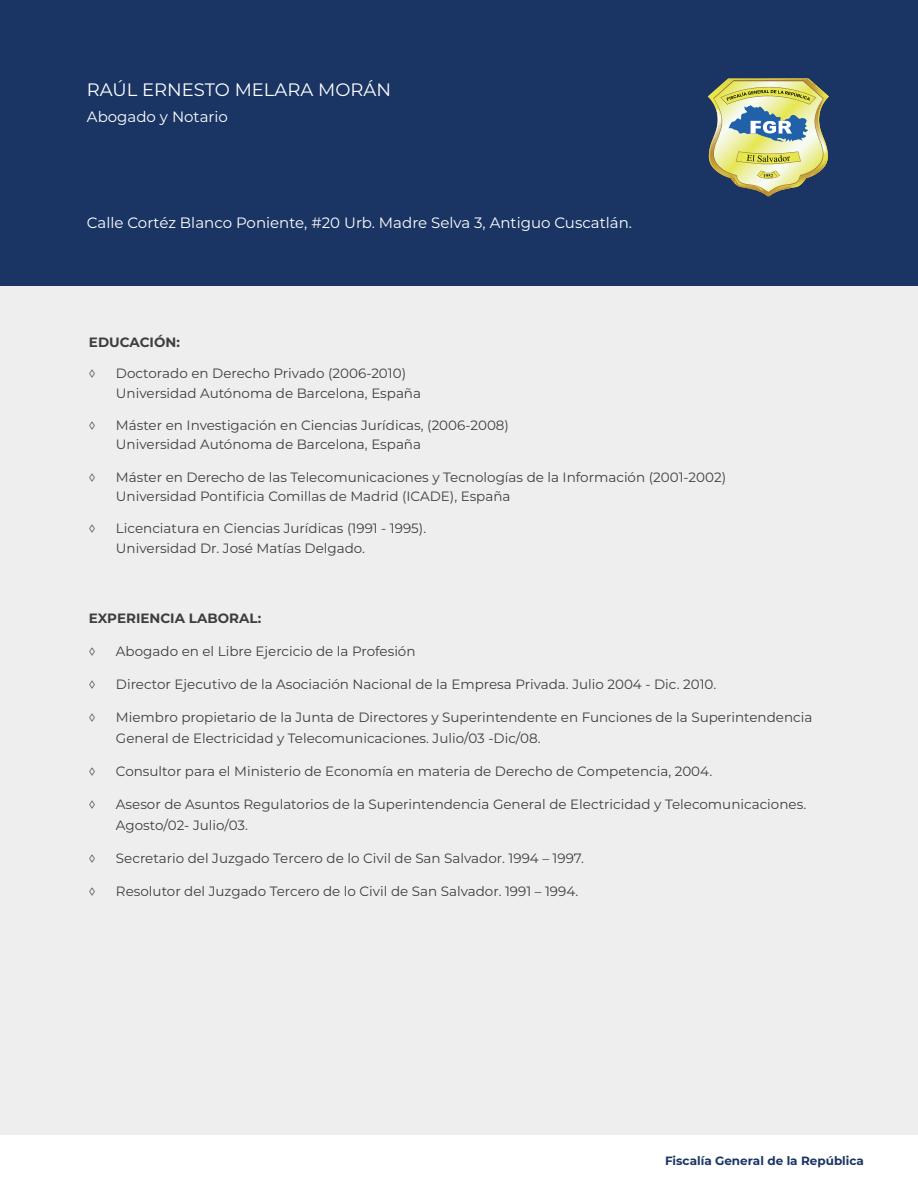
<style>
.page{position:relative;width:918px;height:1188px;background:#fff}
.page>*{position:absolute;margin:0;border:0;box-sizing:border-box;transform-origin:0 0}
.t1{font:18px "Montserrat";color:#fff}
.t2{font:15px "Montserrat";color:#fff}
.t3{font:13.5px/19.5px "Montserrat";color:#3e3e3f}
.t4{font:700 13.5px "Montserrat";color:#3e3e3f}
.t5{font:700 12px "Montserrat";color:#1a3564}
</style>
<div class="page">
<div style="left:0;top:286px;width:918px;height:849px;background:#eeeeef"></div>
<div style="left:0;top:0;width:918px;height:286px;background:#1a3564"></div>
<svg style="left:708px;top:78px;width:121px;height:118px"></svg>
<p class="t1" style="left:87px;top:77px;width:306px">RAÚL ERNESTO MELARA MORÁN</p>
<p class="t2" style="left:87px;top:107px;width:142px">Abogado y Notario</p>
<p class="t2" style="left:87px;top:213px;width:547px">Calle Cortéz Blanco Poniente, #20 Urb. Madre Selva 3, Antiguo Cuscatlán.</p>
<p class="t4" style="left:89px;top:332px;width:92px">EDUCACIÓN:</p>
<p class="t3" style="left:89px;top:363px;width:8px">◊</p>
<p class="t3" style="left:116px;top:363px;width:307px">Doctorado en Derecho Privado (2006-2010)<br>Universidad Autónoma de Barcelona, España</p>
<p class="t3" style="left:89px;top:415px;width:8px">◊</p>
<p class="t3" style="left:116px;top:415px;width:395px">Máster en Investigación en Ciencias Jurídicas, (2006-2008)<br>Universidad Autónoma de Barcelona, España</p>
<p class="t3" style="left:89px;top:467px;width:8px">◊</p>
<p class="t3" style="left:116px;top:467px;width:612px">Máster en Derecho de las Telecomunicaciones y Tecnologías de la Información (2001-2002)<br>Universidad Pontificia Comillas de Madrid (ICADE), España</p>
<p class="t3" style="left:89px;top:518px;width:8px">◊</p>
<p class="t3" style="left:116px;top:518px;width:312px">Licenciatura en Ciencias Jurídicas (1991 - 1995).<br>Universidad Dr. José Matías Delgado.</p>
<p class="t4" style="left:89px;top:608px;width:174px">EXPERIENCIA LABORAL:</p>
<p class="t3" style="left:89px;top:641px;width:8px">◊</p>
<p class="t3" style="left:116px;top:641px;width:301px">Abogado en el Libre Ejercicio de la Profesión</p>
<p class="t3" style="left:89px;top:674px;width:8px">◊</p>
<p class="t3" style="left:116px;top:674px;width:602px">Director Ejecutivo de la Asociación Nacional de la Empresa Privada. Julio 2004 - Dic. 2010.</p>
<p class="t3" style="left:89px;top:707px;width:8px">◊</p>
<p class="t3" style="left:116px;top:706px;width:698px;line-height:21px">Miembro propietario de la Junta de Directores y Superintendente en Funciones de la Superintendencia<br>General de Electricidad y Telecomunicaciones. Julio/03 -Dic/08.</p>
<p class="t3" style="left:89px;top:761px;width:8px">◊</p>
<p class="t3" style="left:116px;top:761px;width:598px">Consultor para el Ministerio de Economía en materia de Derecho de Competencia, 2004.</p>
<p class="t3" style="left:89px;top:794px;width:8px">◊</p>
<p class="t3" style="left:116px;top:793px;width:692px;line-height:21px">Asesor de Asuntos Regulatorios de la Superintendencia General de Electricidad y Telecomunicaciones.<br>Agosto/02- Julio/03.</p>
<p class="t3" style="left:89px;top:848px;width:8px">◊</p>
<p class="t3" style="left:116px;top:848px;width:469px">Secretario del Juzgado Tercero de lo Civil de San Salvador. 1994 – 1997.</p>
<p class="t3" style="left:89px;top:881px;width:8px">◊</p>
<p class="t3" style="left:116px;top:881px;width:464px">Resolutor del Juzgado Tercero de lo Civil de San Salvador. 1991 – 1994.</p>
<p class="t5" style="left:665px;top:1152px;width:200px">Fiscalía General de la República</p>
</div>
